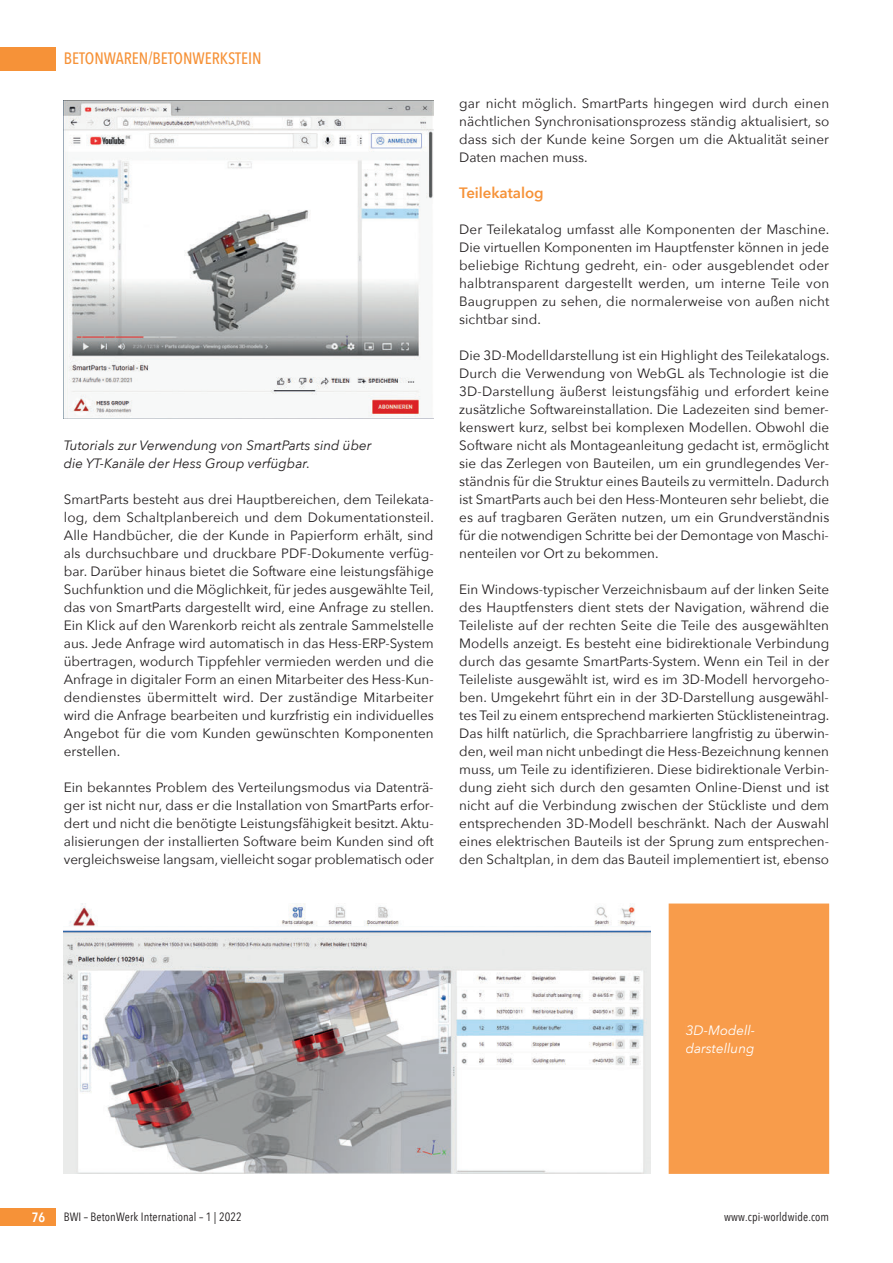
<style>
.page{position:relative;width:893px;height:1263px;background:#fff}
.page>*{position:absolute;margin:0;border:0;box-sizing:border-box;transform-origin:0 0}
.t1{font:500 16.5px "Avenir Next Condensed";color:#f69238}
.t2{font:600 15px "Avenir Next";color:#f69238}
.t3{font:13.5px/18px "Avenir Next";color:#231f20;text-align:justify}
.t4{font:italic 13.5px/18px "Avenir Next";color:#231f20}
.t5{font:italic 13.5px/18px "Avenir Next";color:#fff}
.t6{font:600 13.5px "Avenir Next Condensed";color:#fff}
.t7{font:12px "Avenir Next Condensed";letter-spacing:.01em;color:#231f20}
</style>
<div class="page">
<div style="left:0;top:47px;width:55px;height:23px;background:#f69238"></div>
<div style="left:0;top:1208px;width:55px;height:18px;background:#f69238"></div>
<img style="left:64px;top:101px;width:370px;height:317px">
<img style="left:64px;top:903px;width:587px;height:271px">
<div style="left:669px;top:903px;width:160px;height:271px;background:#f89c4b"></div>
<div style="left:686px;top:1024px;width:68px;height:11px;background:#f89c4b"></div>
<div style="left:686px;top:1042px;width:68px;height:14px;background:#f89c4b"></div>
<p class="t1" style="left:64px;top:49px;width:199px">BETONWAREN/BETONWERKSTEIN</p>
<p class="t4" style="left:64px;top:436px;width:309px">Tutorials zur Verwendung von SmartParts sind über die YT-Kanäle der Hess Group verfügbar.</p>
<p class="t3" style="left:64px;top:490px;width:372px">SmartParts besteht aus drei Hauptbereichen, dem Teilekata&shy;log, dem Schaltplanbereich und dem Dokumentationsteil.<br>Alle Handbücher, die der Kunde in Papierform erhält, sind als durchsuchbare und druckbare PDF-Dokumente verfüg&shy;bar. Darüber hinaus bietet die Software eine leistungsfähige Suchfunktion und die Möglichkeit, für jedes ausgewählte Teil, das von SmartParts dargestellt wird, eine Anfrage zu stellen.<br>Ein Klick auf den Warenkorb reicht als zentrale Sammelstelle aus. Jede Anfrage wird automatisch in das Hess-ERP-System übertragen, wodurch Tippfehler vermieden werden und die Anfrage in digitaler Form an einen Mitarbeiter des Hess-Kun&shy;dendienstes übermittelt wird. Der zuständige Mitarbeiter wird die Anfrage bearbeiten und kurzfristig ein individuelles Angebot für die vom Kunden gewünschten Komponenten erstellen.</p>
<p class="t3" style="left:64px;top:778px;width:372px">Ein bekanntes Problem des Verteilungsmodus via Datenträ&shy;ger ist nicht nur, dass er die Installation von SmartParts erfor&shy;dert und nicht die benötigte Leistungsfähigkeit besitzt. Aktu&shy;alisierungen der installierten Software beim Kunden sind oft vergleichsweise langsam, vielleicht sogar problematisch oder</p>
<p class="t3" style="left:459px;top:94px;width:372px">gar nicht möglich. SmartParts hingegen wird durch einen nächtlichen Synchronisationsprozess ständig aktualisiert, so dass sich der Kunde keine Sorgen um die Aktualität seiner Daten machen muss.</p>
<p class="t2" style="left:459px;top:180px;width:86px">Teilekatalog</p>
<p class="t3" style="left:459px;top:220px;width:372px">Der Teilekatalog umfasst alle Komponenten der Maschine.<br>Die virtuellen Komponenten im Hauptfenster können in jede beliebige Richtung gedreht, ein- oder ausgeblendet oder halbtransparent dargestellt werden, um interne Teile von Baugruppen zu sehen, die normalerweise von außen nicht sichtbar sind.</p>
<p class="t3" style="left:459px;top:346px;width:372px">Die 3D-Modelldarstellung ist ein Highlight des Teilekatalogs.<br>Durch die Verwendung von WebGL als Technologie ist die 3D-Darstellung äußerst leistungsfähig und erfordert keine zusätzliche Softwareinstallation. Die Ladezeiten sind bemer&shy;kenswert kurz, selbst bei komplexen Modellen. Obwohl die Software nicht als Montageanleitung gedacht ist, ermöglicht sie das Zerlegen von Bauteilen, um ein grundlegendes Ver&shy;ständnis für die Struktur eines Bauteils zu vermitteln. Dadurch ist SmartParts auch bei den Hess-Monteuren sehr beliebt, die es auf tragbaren Geräten nutzen, um ein Grundverständnis für die notwendigen Schritte bei der Demontage von Maschi&shy;nenteilen vor Ort zu bekommen.</p>
<p class="t3" style="left:459px;top:580px;width:372px">Ein Windows-typischer Verzeichnisbaum auf der linken Seite des Hauptfensters dient stets der Navigation, während die Teileliste auf der rechten Seite die Teile des ausgewählten Modells anzeigt. Es besteht eine bidirektionale Verbindung durch das gesamte SmartParts-System. Wenn ein Teil in der Teileliste ausgewählt ist, wird es im 3D-Modell hervorgeho&shy;ben. Umgekehrt führt ein in der 3D-Darstellung ausgewähl&shy;tes Teil zu einem entsprechend markierten Stücklisteneintrag.<br>Das hilft natürlich, die Sprachbarriere langfristig zu überwin&shy;den, weil man nicht unbedingt die Hess-Bezeichnung kennen muss, um Teile zu identifizieren. Diese bidirektionale Verbin&shy;dung zieht sich durch den gesamten Online-Dienst und ist nicht auf die Verbindung zwischen der Stückliste und dem entsprechenden 3D-Modell beschränkt. Nach der Auswahl eines elektrischen Bauteils ist der Sprung zum entsprechen&shy;den Schaltplan, in dem das Bauteil implementiert ist, ebenso</p>
<p class="t5" style="left:686px;top:1020px;width:71px">3D-Modell&shy;darstellung</p>
<p class="t6" style="left:32px;top:1206px;width:15px">76</p>
<p class="t7" style="left:64px;top:1207px;width:180px">BWI – BetonWerk International – 1 | 2022</p>
<p class="t7" style="left:724px;top:1207px;width:107px">www.cpi-worldwide.com</p>
</div>
